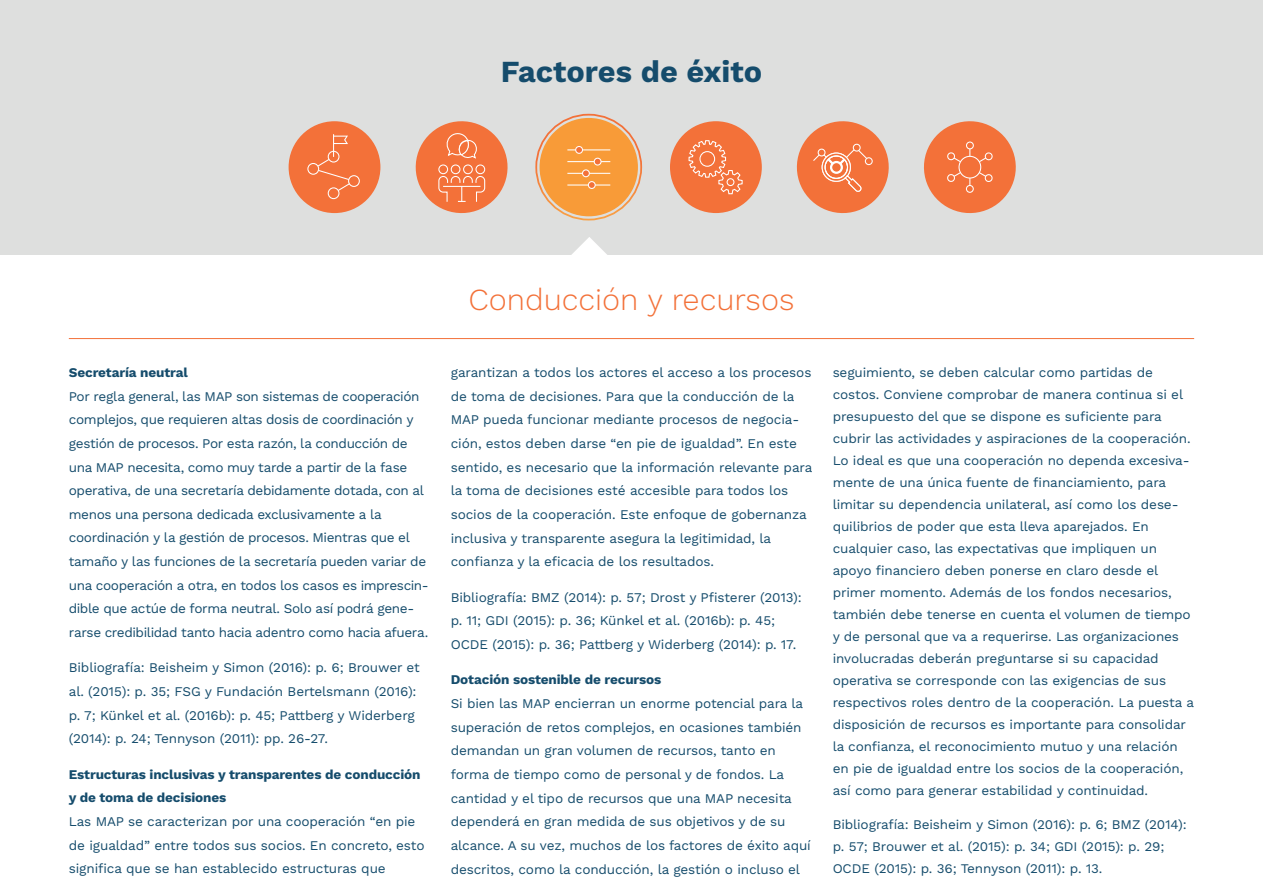
<style>
.page{position:relative;width:1263px;height:893px;background:#fff}
.page>*{position:absolute;margin:0;border:0;box-sizing:border-box;transform-origin:0 0}
.t1{font:300 30.6px "Work Sans";color:#f37139}
.t2{font:700 30.6px "Work Sans";color:#154c6c}
.t3{font:13.35px/23.7px "Work Sans";letter-spacing:-.01em;color:#154c6c}
.t4{font:13.35px/23.7px "Work Sans";letter-spacing:-.03em;color:#154c6c}
.t5{font:700 13.35px/23.7px "Work Sans";letter-spacing:-.01em;color:#154c6c}
.t6{font:13.2px/22px "Work Sans";letter-spacing:-.01em;color:#154c6c}
</style>
<div class="page">
<div style="left:0;top:0;width:1263px;height:254px;background:#dedfde"></div>
<svg style="left:560px;top:237px;width:59px;height:18px"></svg>
<svg style="left:536px;top:115px;width:105px;height:105px"></svg>
<hr style="left:567px;top:149px;width:43px;height:1px;background:#fff">
<div style="left:576px;top:146px;width:6px;height:7px;background:#f37139;border-radius:50%"></div>
<div style="left:575px;top:146px;width:8px;height:8px;border:1px solid #fff;border-radius:50%"></div>
<hr style="left:567px;top:161px;width:43px;height:1px;background:#fff">
<div style="left:594px;top:158px;width:7px;height:7px;background:#f37139;border-radius:50%"></div>
<div style="left:594px;top:158px;width:7px;height:8px;border:1px solid #fff;border-radius:50%"></div>
<hr style="left:567px;top:173px;width:43px;height:1px;background:#fff">
<div style="left:582px;top:170px;width:7px;height:7px;background:#f37139;border-radius:50%"></div>
<div style="left:582px;top:169px;width:8px;height:8px;border:1px solid #fff;border-radius:50%"></div>
<hr style="left:567px;top:184px;width:43px;height:2px;background:#fff">
<div style="left:588px;top:182px;width:7px;height:6px;background:#f37139;border-radius:50%"></div>
<div style="left:588px;top:181px;width:8px;height:8px;border:1px solid #fff;border-radius:50%"></div>
<svg style="left:796px;top:121px;width:93px;height:92px"></svg>
<svg style="left:924px;top:121px;width:92px;height:93px"></svg>
<div style="left:289px;top:121px;width:91px;height:92px;background:#f37139;border-radius:50%"></div>
<div style="left:348px;top:175px;width:12px;height:12px;border:1px solid #fff;border-radius:50%"></div>
<div style="left:307px;top:163px;width:12px;height:12px;border:1px solid #fff;border-radius:50%"></div>
<div style="left:328px;top:187px;width:11px;height:12px;border:1px solid #fff;border-radius:50%"></div>
<svg style="left:311px;top:134px;width:45px;height:61px"></svg>
<div style="left:670px;top:121px;width:92px;height:92px;background:#f37139;border-radius:50%"></div>
<svg style="left:688px;top:140px;width:55px;height:55px"></svg>
<div style="left:700px;top:152px;width:15px;height:14px;background:#f37139;border-radius:50%"></div>
<div style="left:699px;top:151px;width:16px;height:16px;border:1px solid #fff;border-radius:50%"></div>
<svg style="left:415px;top:121px;width:93px;height:93px"></svg>
<hr style="left:69px;top:338px;width:1125px;height:1px;background:#f37139">
<h1 class="t2" style="left:501px;top:54px;width:263px">Factores de éxito</h1>
<p class="t5" style="left:69px;top:361px;width:121px">Secretaría neutral</p>
<p class="t4" style="left:69px;top:385px;width:361px">Por regla general, las MAP son sistemas de cooperación complejos, que requieren altas dosis de coordinación y gestión de procesos. Por esta razón, la conducción de una MAP necesita, como muy tarde a partir de la fase operativa, de una secretaría debidamente dotada, con al menos una persona dedicada exclusivamente a la coordinación y la gestión de procesos. Mientras que el tamaño y las funciones de la secretaría pueden variar de una cooperación a otra, en todos los casos es imprescin&shy;dible que actúe de forma neutral. Solo así podrá gene&shy;rarse credibilidad tanto hacia adentro como hacia afuera.</p>
<p class="t3" style="left:69px;top:657px;width:352px">Bibliografía: Beisheim y Simon (2016): p. 6; Brouwer et al. (2015): p. 35; FSG y Fundación Bertelsmann (2016): p. 7; Künkel et al. (2016b): p. 45; Pattberg y Widerberg (2014): p. 24; Tennyson (2011): pp. 26-27.</p>
<p class="t5" style="left:69px;top:763px;width:353px">Estructuras inclusivas y transparentes de conducción y de toma de decisiones</p>
<p class="t3" style="left:69px;top:810px;width:357px">Las MAP se caracterizan por una cooperación “en pie de igualdad” entre todos sus socios. En concreto, esto significa que se han establecido estructuras que</p>
<h1 class="t1" style="left:468px;top:281px;width:328px">Conducción y recursos</h1>
<p class="t3" style="left:451px;top:361px;width:363px">garantizan a todos los actores el acceso a los procesos de toma de decisiones. Para que la conducción de la MAP pueda funcionar mediante procesos de negocia&shy;ción, estos deben darse “en pie de igualdad”. En este sentido, es necesario que la información relevante para la toma de decisiones esté accesible para todos los socios de la cooperación. Este enfoque de gobernanza inclusiva y transparente asegura la legitimidad, la confianza y la eficacia de los resultados.</p>
<p class="t3" style="left:451px;top:586px;width:353px">Bibliografía: BMZ (2014): p. 57; Drost y Pfisterer (2013): p. 11; GDI (2015): p. 36; Künkel et al. (2016b): p. 45;<br>OCDE (2015): p. 36; Pattberg y Widerberg (2014): p. 17.</p>
<p class="t5" style="left:451px;top:669px;width:212px">Dotación sostenible de recursos</p>
<p class="t3" style="left:451px;top:692px;width:362px">Si bien las MAP encierran un enorme potencial para la superación de retos complejos, en ocasiones también demandan un gran volumen de recursos, tanto en forma de tiempo como de personal y de fondos. La cantidad y el tipo de recursos que una MAP necesita dependerá en gran medida de sus objetivos y de su alcance. A su vez, muchos de los factores de éxito aquí descritos, como la conducción, la gestión o incluso el</p>
<p class="t3" style="left:833px;top:361px;width:322px">seguimiento, se deben calcular como partidas de</p>
<p class="t6" style="left:833px;top:384px;width:363px">costos. Conviene comprobar de manera continua si el presupuesto del que se dispone es suficiente para cubrir las actividades y aspiraciones de la cooperación.<br>Lo ideal es que una cooperación no dependa excesiva&shy;mente de una única fuente de financiamiento, para limitar su dependencia unilateral, así como los dese&shy;quilibrios de poder que esta lleva aparejados. En cualquier caso, las expectativas que impliquen un apoyo financiero deben ponerse en claro desde el primer momento. Además de los fondos necesarios, también debe tenerse en cuenta el volumen de tiempo y de personal que va a requerirse. Las organizaciones involucradas deberán preguntarse si su capacidad operativa se corresponde con las exigencias de sus respectivos roles dentro de la cooperación. La puesta a disposición de recursos es importante para consolidar la confianza, el reconocimiento mutuo y una relación en pie de igualdad entre los socios de la cooperación, así como para generar estabilidad y continuidad.</p>
<p class="t6" style="left:833px;top:814px;width:356px">Bibliografía: Beisheim y Simon (2016): p. 6; BMZ (2014): p. 57; Brouwer et al. (2015): p. 34; GDI (2015): p. 29;<br>OCDE (2015): p. 36; Tennyson (2011): p. 13.</p>
</div>
